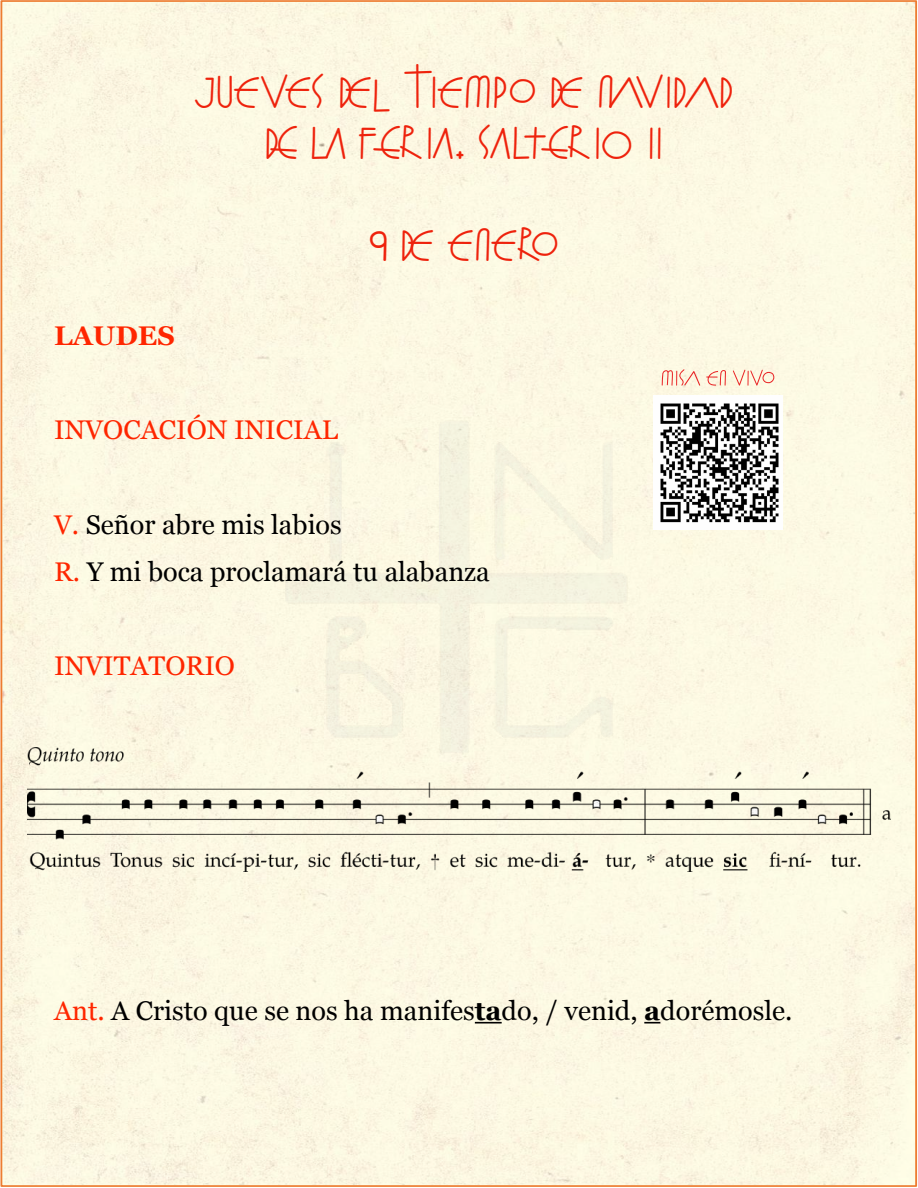
<style>
.page{position:relative;width:918px;height:1188px;background:#fff}
.page>*{position:absolute;margin:0;border:0;box-sizing:border-box;transform-origin:0 0}
.t1{font:45px/51px "Fray Gabriel";letter-spacing:-.04em;color:#ee220c;text-align:center}
.t2{font:27px/47.2px "Georgia";color:#000}
.t3{font:27px "Georgia";color:#ff2600}
.t4{font:700 27px "Georgia";color:#ff2600}
.s1{color:#ff2600}
.s2{font-weight:700}
</style>
<div class="page">
<div style="left:4px;top:3px;width:910px;height:1181px;background:#fcf8e3"></div>
<div style="left:271px;top:416px;width:375px;height:331px;background:#fbf7e2"></div>
<hr style="left:475px;top:1022px;width:27px;height:2px;background:#000">
<svg style="left:644px;top:1022px;width:16px;height:2px"></svg>
<img style="left:27px;top:747px;width:864px;height:124px">
<svg style="left:662px;top:369px;width:38px;height:17px"></svg>
<svg style="left:706px;top:370px;width:20px;height:16px"></svg>
<svg style="left:733px;top:370px;width:41px;height:16px"></svg>
<img style="left:653px;top:396px;width:130px;height:134px">
<h1 class="t1" style="left:195px;top:64px;width:540px">JUEVES DEL TIEMPO DE NAVIDAD<br>DE LA FERIA. SALTERIO II</h1>
<p class="t4" style="left:54px;top:315px;width:122px">LAUDES</p>
<p class="t3" style="left:54px;top:410px;width:286px">INVOCACIÓN INICIAL</p>
<h1 class="t1" style="left:370px;top:217px;width:191px">9 DE ENERO</h1>
<p class="t2" style="left:54px;top:500px;width:437px"><span class="s1">V.</span> Señor abre mis labios<br><span class="s1">R.</span> Y mi boca proclamará tu alabanza</p>
<p class="t3" style="left:54px;top:646px;width:183px">INVITATORIO</p>
<p class="t2" style="left:54px;top:986px;width:740px"><span class="s1">Ant.</span> A Cristo que se nos ha manifes<span class="s2">ta</span>do, / venid, <span class="s2">a</span>dorémosle.</p>
</div>
